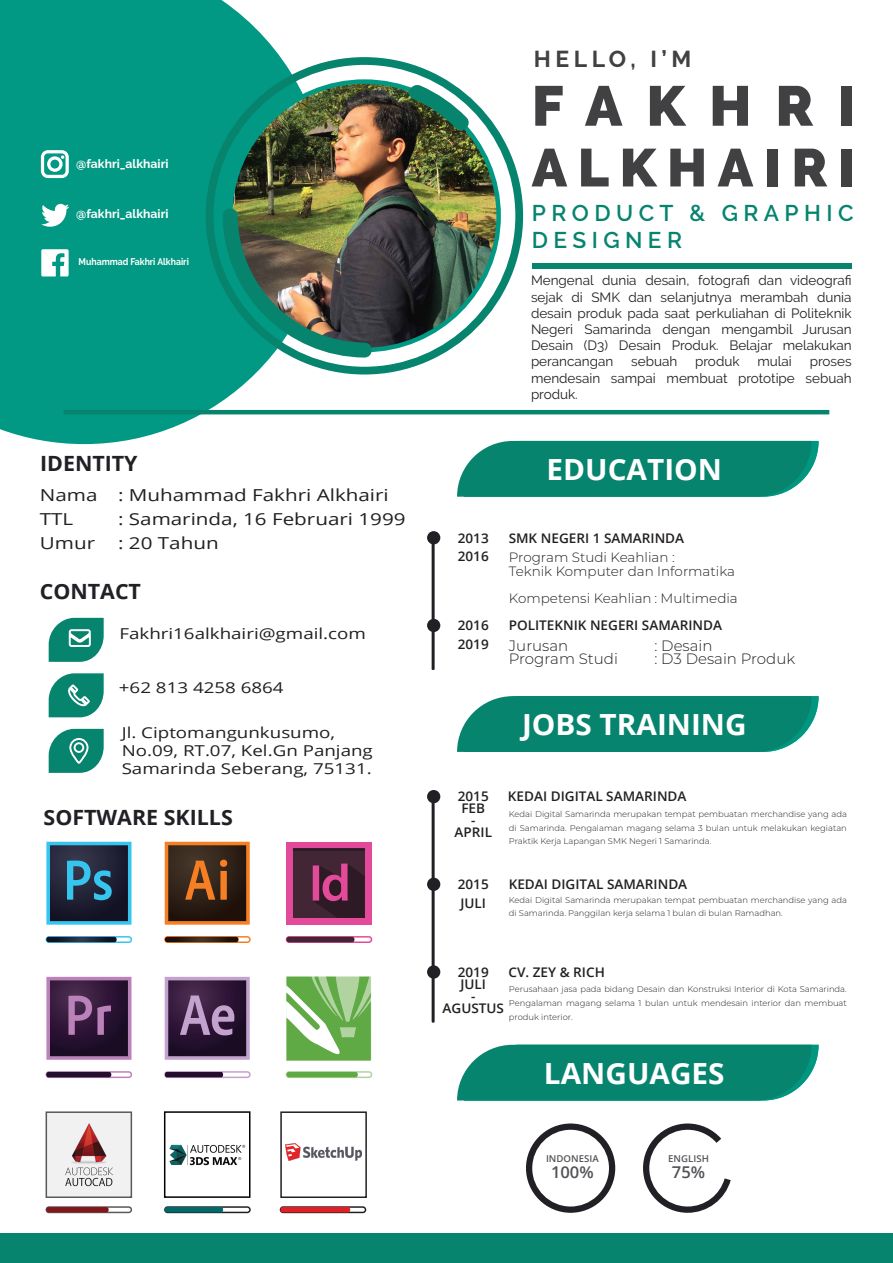
<style>
.page{position:relative;width:893px;height:1263px;background:#fff}
.page>*{position:absolute;margin:0;border:0;box-sizing:border-box;transform-origin:0 0}
.t1{font:900 56.1px "Raleway";letter-spacing:.43em;color:#414042}
.t2{font:900 53.25px "Raleway";letter-spacing:.2em;color:#414042}
.t3{font:700 29.1px "Open Sans";color:#fff}
.t4{font:700 22.95px "Raleway";letter-spacing:.2em;color:#414042}
.t5{font:600 22.65px/27.3px "Raleway";letter-spacing:.24em;color:#06846e}
.t6{font:700 21px "Open Sans";color:#221f25}
.t7{font:16.5px/24px "Open Sans";color:#231f20;scale:1.25 1}
.t8{font:600 16.2px "Open Sans";color:#545358}
.t9{font:15px/18px "Open Sans";color:#231f20;scale:1.25 1}
.t10{font:300 15px "Montserrat";color:#231f20}
.t11{font:13.5px/16.2px "Raleway";color:#231f20;text-align:justify}
.t12{font:300 13.5px/13.6px "Montserrat";color:#231f20}
.t13{font:600 13.35px/12px "Open Sans";color:#231f20}
.t14{font:700 12.15px "Raleway";color:#fff}
.t15{font:700 9.6px "Raleway";color:#fff;scale:.9 1}
.t16{font:600 9.45px "Open Sans";color:#545358}
.t17{font:300 8.4px/13.6px "Montserrat";color:#231f20;text-align:justify}
</style>
<div class="page">
<svg style="left:0;top:0;width:327px;height:444px;background:#20a592"></svg>
<div style="left:532px;top:263px;width:320px;height:6px;background:#06846e"></div>
<img style="left:206px;top:57px;width:317px;height:317px">
<svg style="left:41px;top:249px;width:28px;height:28px"></svg>
<svg style="left:41px;top:204px;width:28px;height:23px"></svg>
<svg style="left:41px;top:150px;width:28px;height:28px"></svg>
<svg style="left:49px;top:673px;width:55px;height:44px"></svg>
<svg style="left:49px;top:729px;width:55px;height:44px;background:#369b8a"></svg>
<svg style="left:49px;top:618px;width:55px;height:44px"></svg>
<hr style="left:64px;top:410px;width:765px;height:4px;background:#06846e">
<svg style="left:432px;top:544px;width:3px;height:126px"></svg>
<div style="left:427px;top:531px;width:13px;height:13px;background:#221f25;border-radius:50%"></div>
<div style="left:427px;top:619px;width:13px;height:13px;background:#221f25;border-radius:50%"></div>
<svg style="left:457px;top:441px;width:362px;height:56px;background:#168c78"></svg>
<hr style="left:432px;top:795px;width:3px;height:228px;background:#221f25">
<div style="left:427px;top:790px;width:13px;height:13px;background:#221f25;border-radius:50%"></div>
<div style="left:427px;top:878px;width:13px;height:13px;background:#221f25;border-radius:50%"></div>
<div style="left:427px;top:965px;width:13px;height:14px;background:#221f25;border-radius:50%"></div>
<svg style="left:457px;top:696px;width:362px;height:56px;background:#168c78"></svg>
<svg style="left:457px;top:1045px;width:362px;height:55px;background:#168c77"></svg>
<svg style="left:526px;top:1123px;width:89px;height:90px"></svg>
<svg style="left:643px;top:1123px;width:88px;height:90px"></svg>
<div style="left:46px;top:936px;width:86px;height:7px;border:2px solid #35c5ee;border-radius:3px"></div>
<svg style="left:46px;top:937px;width:71px;height:5px"></svg>
<div style="left:46px;top:1071px;width:86px;height:7px;border:2px solid #bb82b9;border-radius:3px"></div>
<div style="left:46px;top:1072px;width:65px;height:5px;background:#230e2d;border-radius:2px"></div>
<div style="left:46px;top:1206px;width:86px;height:7px;border:2px solid #58595b;border-radius:3px"></div>
<svg style="left:46px;top:1207px;width:63px;height:5px"></svg>
<div style="left:164px;top:1206px;width:87px;height:7px;border:2px solid #231f20;border-radius:3px"></div>
<svg style="left:165px;top:1207px;width:58px;height:5px"></svg>
<div style="left:280px;top:1206px;width:86px;height:7px;border:2px solid #231f20;border-radius:3px"></div>
<div style="left:280px;top:1207px;width:70px;height:5px;background:#e21f26;border-radius:2px"></div>
<div style="left:164px;top:1071px;width:87px;height:7px;border:2px solid #c3a2cd;border-radius:3px"></div>
<svg style="left:165px;top:1072px;width:58px;height:5px"></svg>
<div style="left:286px;top:1071px;width:86px;height:7px;border:2px solid #b0d3a0;border-radius:3px"></div>
<div style="left:286px;top:1072px;width:72px;height:5px;background:#60aa46;border-radius:2px"></div>
<div style="left:164px;top:936px;width:87px;height:7px;border:2px solid #f57f22;border-radius:3px"></div>
<svg style="left:165px;top:937px;width:74px;height:5px"></svg>
<div style="left:286px;top:936px;width:86px;height:7px;border:2px solid #e44a9a;border-radius:3px"></div>
<div style="left:286px;top:937px;width:68px;height:5px;background:#422635;border-radius:2px"></div>
<svg style="left:165px;top:842px;width:85px;height:83px;background:#633a1b"></svg>
<div style="left:286px;top:842px;width:85px;height:83px;background:#e44a9a"></div>
<svg style="left:293px;top:848px;width:72px;height:70px;background:#51263d"></svg>
<svg style="left:46px;top:842px;width:85px;height:83px;background:#284e67"></svg>
<svg style="left:46px;top:977px;width:85px;height:83px;background:#513257"></svg>
<svg style="left:165px;top:977px;width:85px;height:83px;background:#583f61"></svg>
<svg style="left:286px;top:976px;width:86px;height:85px"></svg>
<svg style="left:46px;top:1111px;width:86px;height:87px"></svg>
<div style="left:280px;top:1111px;width:87px;height:87px;background:#fff;border:2px solid #231f20"></div>
<img style="left:47px;top:1112px;width:85px;height:85px">
<div style="left:164px;top:1111px;width:86px;height:87px;background:#fff;border:2px solid #000"></div>
<img style="left:169px;top:1144px;width:76px;height:22px">
<img style="left:285px;top:1144px;width:77px;height:16px">
<div style="left:0;top:1233px;width:893px;height:30px;background:#06846e"></div>
<h3 class="t14" style="left:76px;top:157px;width:94px">@fakhri_alkhairi</h3>
<h3 class="t14" style="left:76px;top:206px;width:94px">@fakhri_alkhairi</h3>
<p class="t15" style="left:79px;top:256px;width:124px">Muhammad Fakhri Alkhairi</p>
<h3 class="t6" style="left:40px;top:449px;width:99px">IDENTITY</h3>
<h3 class="t7" style="left:40px;top:483px;width:281px">Nama : Muhammad Fakhri Alkhairi<br>TTL</h3>
<h3 class="t7" style="left:118px;top:507px;width:232px">: Samarinda, 16 Februari 1999</h3>
<h3 class="t7" style="left:40px;top:531px;width:46px">Umur</h3>
<h3 class="t7" style="left:118px;top:531px;width:82px">: 20 Tahun</h3>
<h3 class="t6" style="left:40px;top:576px;width:103px">CONTACT</h3>
<h3 class="t9" style="left:119px;top:624px;width:199px">Fakhri16alkhairi@gmail.com</h3>
<h3 class="t9" style="left:119px;top:678px;width:133px">+62 813 4258 6864</h3>
<h3 class="t9" style="left:122px;top:723px;width:202px">Jl. Ciptomangunkusumo,<br>No.09, RT.07, Kel.Gn Panjang<br>Samarinda Seberang, 75131.</h3>
<h3 class="t6" style="left:44px;top:803px;width:191px">SOFTWARE SKILLS</h3>
<h3 class="t4" style="left:534px;top:46px;width:159px">HELLO, I’M</h3>
<h1 class="t1" style="left:532px;top:73px;width:325px">FAKHRI</h1>
<h2 class="t2" style="left:532px;top:137px;width:325px">ALKHAIRI</h2>
<h3 class="t5" style="left:532px;top:199px;width:323px">PRODUCT &amp; GRAPHIC<br>DESIGNER</h3>
<p class="t11" style="left:531px;top:273px;width:322px">Mengenal dunia desain, fotografi dan videografi sejak di SMK dan selanjutnya merambah dunia desain produk pada saat perkuliahan di Politeknik Negeri Samarinda dengan mengambil Jurusan Desain (D3) Desain Produk. Belajar melakukan perancangan</p>
<h3 class="t11" style="left:631px;top:354px;width:48px">sebuah</h3>
<h3 class="t11" style="left:695px;top:354px;width:46px">produk</h3>
<h3 class="t11" style="left:757px;top:354px;width:36px">mulai</h3>
<h3 class="t11" style="left:531px;top:354px;width:322px;text-indent:279px">proses mendesain sampai membuat prototipe sebuah produk.</h3>
<h3 class="t3" style="left:546px;top:449px;width:177px">EDUCATION</h3>
<h3 class="t13" style="left:458px;top:528px;width:32px;line-height:18.8px">2013<br>2016</h3>
<h3 class="t13" style="left:509px;top:531px;width:177px">SMK NEGERI 1 SAMARINDA</h3>
<h3 class="t12" style="left:509px;top:550px;width:228px">Program Studi Keahlian :<br>Teknik Komputer dan Informatika</h3>
<h3 class="t12" style="left:509px;top:591px;width:230px">Kompetensi Keahlian : Multimedia</h3>
<h3 class="t13" style="left:458px;top:616px;width:32px;line-height:18.8px">2016<br>2019</h3>
<h3 class="t13" style="left:509px;top:619px;width:215px">POLITEKNIK NEGERI SAMARINDA</h3>
<h3 class="t10" style="left:509px;top:635px;width:61px">Jurusan</h3>
<h3 class="t10" style="left:654px;top:635px;width:60px">: Desain</h3>
<h3 class="t10" style="left:509px;top:649px;width:111px">Program Studi</h3>
<h3 class="t10" style="left:654px;top:649px;width:142px">: D3 Desain Produk</h3>
<h3 class="t3" style="left:522px;top:704px;width:226px">JOBS TRAINING</h3>
<h3 class="t13" style="left:455px;top:790px;width:39px;text-align:center">2015<br>FEB<br>-<br>APRIL</h3>
<h3 class="t13" style="left:508px;top:790px;width:180px">KEDAI DIGITAL SAMARINDA</h3>
<p class="t17" style="left:509px;top:807px;width:339px">Kedai Digital Samarinda merupakan tempat pembuatan merchandise yang ada di Samarinda. Pengalaman magang selama 3 bulan untuk melakukan kegiatan Praktik Kerja Lapangan SMK Negeri 1 Samarinda.</p>
<h3 class="t13" style="left:458px;top:874px;width:32px;line-height:18.8px">2015<br>JULI</h3>
<h3 class="t13" style="left:509px;top:878px;width:180px">KEDAI DIGITAL SAMARINDA</h3>
<p class="t17" style="left:509px;top:892px;width:339px">Kedai Digital Samarinda merupakan tempat pembuatan merchandise yang ada di Samarinda. Panggilan kerja selama 1 bulan di bulan Ramadhan.</p>
<h3 class="t13" style="left:443px;top:966px;width:63px;text-align:center">2019<br>JULI<br>-<br>AGUSTUS</h3>
<h3 class="t13" style="left:509px;top:966px;width:98px">CV. ZEY &amp; RICH</h3>
<p class="t17" style="left:509px;top:982px;width:339px">Perusahaan jasa pada bidang Desain dan Konstruksi Interior di Kota Samarinda.<br>Pengalaman magang selama 1 bulan untuk mendesain interior dan membuat produk interior.</p>
<h3 class="t3" style="left:544px;top:1052px;width:182px">LANGUAGES</h3>
<p class="t16" style="left:546px;top:1151px;width:54px">INDONESIA</p>
<h3 class="t8" style="left:551px;top:1161px;width:44px">100%</h3>
<p class="t16" style="left:668px;top:1152px;width:42px">ENGLISH</p>
<h3 class="t8" style="left:672px;top:1160px;width:35px">75%</h3>
</div>
